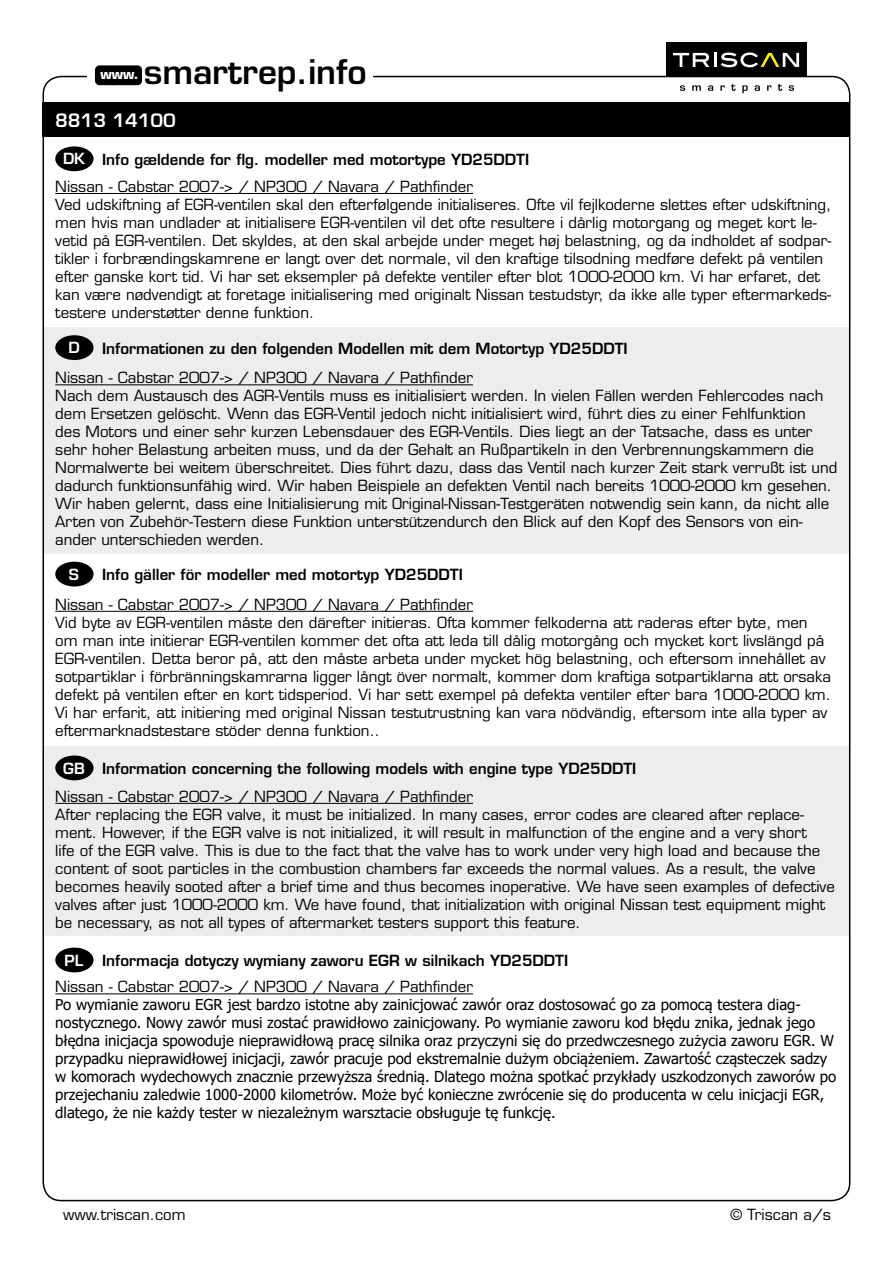
<style>
.page{position:relative;width:893px;height:1263px;background:#fff}
.page>*{position:absolute;margin:0;border:0;box-sizing:border-box;transform-origin:0 0}
.t1{font:600 33.15px "Eurostile LT Std";color:#000}
.t2{font:600 18px "Eurostile LT Std";color:#fff}
.t3{font:600 16.5px "Eurostile LT Std";color:#000}
.t4{font:15px/18px "Eurostile LT Std";color:#000}
.t5{font:15px/18px "Tahoma";color:#000}
.t6{font:600 15px/26.8px "Eurostile LT Std";color:#000}
.t7{font:600 15px "Eurostile LT Std";color:#fff}
.t8{font:700 14.4px "Eurostile LT Std";color:#fff}
.t9{font:700 13.5px "Eurostile LT Std";color:#fff}
.s1{color:#fff}
.s2{font-weight:400}
.s3{font-size:15px;color:#fff}
</style>
<div class="page">
<div style="left:43px;top:103px;width:807px;height:34px;background:#000"></div>
<div style="left:55px;top:146px;width:39px;height:25px;background:#000;border-radius:50%"></div>
<hr style="left:55px;top:193px;width:418px;height:1px;background:#000">
<div style="left:43px;top:328px;width:807px;height:226px;background:#ededed"></div>
<div style="left:55px;top:335px;width:39px;height:25px;background:#000;border-radius:50%"></div>
<hr style="left:55px;top:384px;width:418px;height:1px;background:#000">
<div style="left:55px;top:562px;width:39px;height:24px;background:#000;border-radius:50%"></div>
<hr style="left:55px;top:611px;width:418px;height:1px;background:#000">
<div style="left:55px;top:947px;width:39px;height:25px;background:#000;border-radius:50%"></div>
<hr style="left:55px;top:993px;width:418px;height:1px;background:#000">
<div style="left:43px;top:746px;width:806px;height:189px;background:#ededed"></div>
<div style="left:55px;top:755px;width:39px;height:25px;background:#000;border-radius:50%"></div>
<hr style="left:55px;top:803px;width:418px;height:1px;background:#000">
<div style="left:666px;top:43px;width:140px;height:34px;background:#000"></div>
<svg style="left:673px;top:53px;width:36px;height:14px"></svg>
<hr style="left:714px;top:53px;width:3px;height:14px;background:#fff">
<svg style="left:721px;top:52px;width:78px;height:15px"></svg>
<svg style="left:680px;top:85px;width:5px;height:6px"></svg>
<svg style="left:692px;top:85px;width:9px;height:6px"></svg>
<svg style="left:708px;top:85px;width:5px;height:6px"></svg>
<svg style="left:720px;top:85px;width:5px;height:6px"></svg>
<svg style="left:731px;top:84px;width:5px;height:7px"></svg>
<svg style="left:742px;top:85px;width:6px;height:8px"></svg>
<svg style="left:755px;top:85px;width:5px;height:6px"></svg>
<svg style="left:767px;top:85px;width:4px;height:6px"></svg>
<svg style="left:778px;top:84px;width:4px;height:7px"></svg>
<svg style="left:789px;top:85px;width:5px;height:6px"></svg>
<svg style="left:95px;top:65px;width:47px;height:20px"></svg>
<h1 class="t1" style="left:144px;top:51px;width:224px">smartrep.info</h1>
<p class="t9" style="left:101px;top:66px;width:24px">ww</p>
<p class="t8" style="left:98px;top:65px;width:42px">www.</p>
<p class="t2" style="left:55px;top:109px;width:122px">8813 14100</p>
<p class="t6" style="left:55px;top:146px;width:475px;text-indent:8px"><span class="s1">DK</span> Info gældende for flg. modeller med motortype YD25DDTI<br><span class="s2">Nissan - Cabstar 2007-&gt; / NP300 / Navara / Pathfinder</span></p>
<p class="t4" style="left:55px;top:196px;width:778px">Ved udskiftning af EGR-ventilen skal den efterfølgende initialiseres. Ofte vil fejlkoderne slettes efter udskiftning, men hvis man undlader at initialisere EGR-ventilen vil det ofte resultere i dårlig motorgang og meget kort le&shy;vetid på EGR-ventilen. Det skyldes, at den skal arbejde under meget høj belastning, og da indholdet af sodpar&shy;tikler i forbrændingskamrene er langt over det normale, vil den kraftige tilsodning medføre defekt på ventilen efter ganske kort tid. Vi har set eksempler på defekte ventiler efter blot 1000-2000 km. Vi har erfaret, det kan være nødvendigt at foretage initialisering med originalt Nissan testudstyr, da ikke alle typer eftermarkeds&shy;testere understøtter denne funktion.</p>
<p class="t7" style="left:68px;top:338px;width:13px">D</p>
<p class="t6" style="left:102px;top:335px;width:527px">Informationen zu den folgenden Modellen mit dem Motortyp YD25DDTI</p>
<p class="t4" style="left:55px;top:369px;width:784px">Nissan - Cabstar 2007-&gt; / NP300 / Navara / Pathfinder<br>Nach dem Austausch des AGR-Ventils muss es initialisiert werden. In vielen Fällen werden Fehlercodes nach dem Ersetzen gelöscht. Wenn das EGR-Ventil jedoch nicht initialisiert wird, führt dies zu einer Fehlfunktion<br>des Motors und einer sehr kurzen Lebensdauer des EGR-Ventils. Dies liegt an der Tatsache, dass es unter sehr hoher Belastung arbeiten muss, und da der Gehalt an Rußpartikeln in den Verbrennungskammern die Normalwerte bei weitem überschreitet. Dies führt dazu, dass das Ventil nach kurzer Zeit stark verrußt ist und dadurch funktionsunfähig wird. Wir haben Beispiele an defekten Ventil nach bereits 1000-2000 km gesehen.<br>Wir haben gelernt, dass eine Initialisierung mit Original-Nissan-Testgeräten notwendig sein kann, da nicht alle Arten von Zubehör-Testern diese Funktion unterstützendurch den Blick auf den Kopf des Sensors von ein&shy;ander unterschieden werden.</p>
<p class="t7" style="left:69px;top:565px;width:12px">S</p>
<p class="t6" style="left:102px;top:561px;width:362px">Info gäller för modeller med motortyp YD25DDTI</p>
<p class="t4" style="left:55px;top:595px;width:777px">Nissan - Cabstar 2007-&gt; / NP300 / Navara / Pathfinder<br>Vid byte av EGR-ventilen måste den därefter initieras. Ofta kommer felkoderna att raderas efter byte, men om man inte initierar EGR-ventilen kommer det ofta att leda till dålig motorgång och mycket kort livslängd på EGR-ventilen. Detta beror på, att den måste arbeta under mycket hög belastning, och eftersom innehållet av sotpartiklar i förbränningskamrarna ligger långt över normalt, kommer dom kraftiga sotpartiklarna att orsaka defekt på ventilen efter en kort tidsperiod. Vi har sett exempel på defekta ventiler efter bara 1000-2000 km.<br>Vi har erfarit, att initiering med original Nissan testutrustning kan vara nödvändig, eftersom inte alla typer av eftermarknadstestare stöder denna funktion..</p>
<p class="t3" style="left:63px;top:758px;width:279px"><span class="s3">GB</span> Gevind for bolt til omløberhjul</p>
<p class="t4" style="left:55px;top:787px;width:781px">Nissan - Cabstar 2007-&gt; / NP300 / Navara / Pathfinder<br>After replacing the EGR valve, it must be initialized. In many cases, error codes are cleared after replace&shy;ment. However, if the EGR valve is not initialized, it will result in malfunction of the engine and a very short<br>life of the EGR valve. This is due to the fact that the valve has to work under very high load and because the content of soot particles in the combustion chambers far exceeds the normal values. As a result, the valve becomes heavily sooted after a brief time and thus becomes inoperative. We have seen examples of defective valves after just 1000-2000 km. We have found, that initialization with original Nissan test equipment might be necessary, as not all types of aftermarket testers support this feature.</p>
<p class="t6" style="left:102px;top:755px;width:536px">Information concerning the following models with engine type YD25DDTI</p>
<p class="t6" style="left:55px;top:947px;width:514px;line-height:26.4px;text-indent:9px"><span class="s1">PL</span> Informacja dotyczy wymiany zaworu EGR w silnikach YD25DDTI<br><span class="s2">Nissan - Cabstar 2007-&gt; / NP300 / Navara / Pathfinder</span></p>
<p class="t5" style="left:55px;top:997px;width:783px">Po wymianie zaworu EGR jest bardzo istotne aby zainicjować zawór oraz dostosować go za pomocą testera diag&shy;nostycznego. Nowy zawór musi zostać prawidłowo zainicjowany. Po wymianie zaworu kod błędu znika, jednak jego błędna inicjacja spowoduje nieprawidłową pracę silnika oraz przyczyni się do przedwczesnego zużycia zaworu EGR. W przypadku nieprawidłowej inicjacji, zawór pracuje pod ekstremalnie dużym obciążeniem. Zawartość cząsteczek sadzy w komorach wydechowych znacznie przewyższa średnią. Dlatego można spotkać przykłady uszkodzonych zaworów po przejechaniu zaledwie 1000-2000 kilometrów. Może być konieczne zwrócenie się do producenta w celu inicjacji EGR, dlatego, że nie każdy tester w niezależnym warsztacie obsługuje tę funkcję.</p>
<p class="t4" style="left:63px;top:1206px;width:124px">www.triscan.com</p>
<p class="t4" style="left:730px;top:1206px;width:102px">© Triscan a/s</p>
</div>
